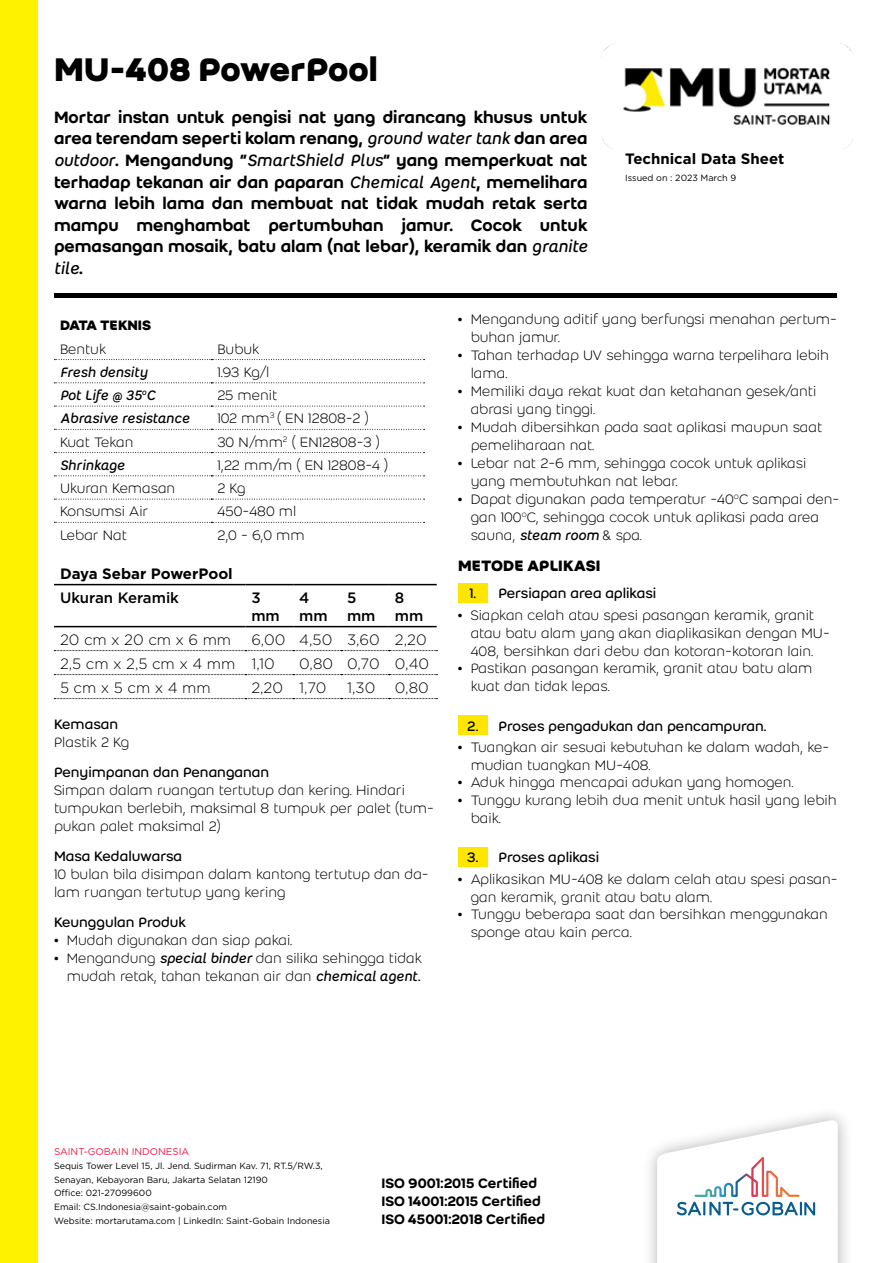
<style>
.page{position:relative;width:893px;height:1263px;background:#fff}
.page>*{position:absolute;margin:0;border:0;box-sizing:border-box;transform-origin:0 0}
.t1{font:700 36px "Weber";color:#000}
.t2{font:500 18px/21.6px "Weber";color:#000;text-align:justify}
.t3{font:700 16.5px "Weber";color:#000}
.t4{font:300 15px/18px "Weber";color:#000}
.t5{font:15px "Weber";color:#000}
.t6{font:300 15px/24px "Gotham";color:#000}
.t7{font:500 15px/18px "Weber";color:#000}
.t8{font:italic 15px "Weber";color:#000}
.t9{font:700 15px "Gotham";color:#000}
.t10{font:500 15px/18px "Gotham";color:#000}
.t11{font:700 15px "Weber";letter-spacing:-.02em;color:#000}
.t12{font:9.75px "Gotham";color:#ed1846}
.t13{font:9px/13.8px "Gotham";color:#000}
.s1{font-weight:400;font-style:italic}
.s2{font-weight:500}
</style>
<div class="page">
<div style="left:0;top:0;width:38px;height:1263px;background:#fff200"></div>
<div style="left:642px;top:1106px;width:211px;height:157px;background:#000;opacity:.3"></div>
<svg style="left:657px;top:1119px;width:181px;height:144px"></svg>
<img style="left:601px;top:43px;width:252px;height:106px">
<svg style="left:54px;top:359px;width:371px;height:1px"></svg>
<svg style="left:54px;top:382px;width:371px;height:1px"></svg>
<svg style="left:54px;top:406px;width:371px;height:1px"></svg>
<svg style="left:54px;top:429px;width:371px;height:1px"></svg>
<svg style="left:54px;top:452px;width:371px;height:1px"></svg>
<svg style="left:54px;top:475px;width:371px;height:1px"></svg>
<svg style="left:54px;top:499px;width:371px;height:1px"></svg>
<svg style="left:54px;top:522px;width:371px;height:1px"></svg>
<hr style="left:54px;top:584px;width:191px;height:1px;background:#000">
<hr style="left:245px;top:584px;width:48px;height:1px;background:#000">
<hr style="left:293px;top:584px;width:48px;height:1px;background:#000">
<hr style="left:341px;top:584px;width:48px;height:1px;background:#000">
<hr style="left:389px;top:584px;width:48px;height:1px;background:#000">
<hr style="left:54px;top:626px;width:191px;height:1px;background:#000">
<hr style="left:245px;top:626px;width:48px;height:1px;background:#000">
<hr style="left:293px;top:626px;width:48px;height:1px;background:#000">
<hr style="left:341px;top:626px;width:48px;height:1px;background:#000">
<hr style="left:389px;top:626px;width:48px;height:1px;background:#000">
<svg style="left:54px;top:650px;width:383px;height:1px"></svg>
<svg style="left:54px;top:674px;width:383px;height:1px"></svg>
<svg style="left:54px;top:698px;width:383px;height:1px"></svg>
<div style="left:458px;top:583px;width:30px;height:19px;background:#ffe600"></div>
<div style="left:458px;top:715px;width:30px;height:20px;background:#ffe600"></div>
<div style="left:458px;top:847px;width:30px;height:19px;background:#ffe600"></div>
<hr style="left:54px;top:293px;width:782px;height:4px;background:#000">
<h1 class="t1" style="left:54px;top:42px;width:325px">MU-408 PowerPool</h1>
<p class="t2" style="left:54px;top:106px;width:535px">Mortar instan untuk pengisi nat yang dirancang khusus untuk area terendam seperti kolam renang, <span class="s1">ground water tank</span> dan area <span class="s1">outdoor</span>. Mengandung “<span class="s1">SmartShield Plus</span>” yang memperkuat nat terhadap tekanan air dan paparan <span class="s1">Chemical Agent</span>, memelihara warna lebih lama dan membuat nat tidak mudah retak serta mampu menghambat pertumbuhan jamur. Cocok untuk pemasangan mosaik, batu alam (nat lebar), keramik dan <span class="s1">granite tile</span>.</p>
<p class="t9" style="left:625px;top:149px;width:161px">Technical Data Sheet</p>
<p class="t13" style="left:625px;top:171px;width:113px">Issued on : 2023 March 9</p>
<p class="t11" style="left:60px;top:314px;width:93px">DATA TEKNIS</p>
<p class="t4" style="left:60px;top:339px;width:48px">Bentuk</p>
<p class="t4" style="left:217px;top:339px;width:43px">Bubuk</p>
<p class="t8" style="left:60px;top:361px;width:89px">Fresh density</p>
<p class="t4" style="left:217px;top:363px;width:54px">1.93 Kg/l</p>
<p class="t8" style="left:60px;top:385px;width:97px">Pot Life @ 35<sup>o</sup>C</p>
<p class="t4" style="left:217px;top:386px;width:62px">25 menit</p>
<p class="t8" style="left:60px;top:408px;width:131px">Abrasive resistance</p>
<p class="t4" style="left:217px;top:409px;width:153px">102 mm<sup>3</sup> ( EN 12808-2 )</p>
<p class="t4" style="left:60px;top:432px;width:75px">Kuat Tekan</p>
<p class="t4" style="left:217px;top:432px;width:164px">30 N/mm<sup>2</sup> ( EN12808-3 )</p>
<p class="t8" style="left:60px;top:454px;width:66px">Shrinkage</p>
<p class="t4" style="left:217px;top:456px;width:172px">1,22 mm/m ( EN 12808-4 )</p>
<p class="t4" style="left:60px;top:479px;width:117px">Ukuran Kemasan</p>
<p class="t4" style="left:217px;top:479px;width:30px">2 Kg</p>
<p class="t4" style="left:60px;top:502px;width:90px">Konsumsi Air</p>
<p class="t4" style="left:217px;top:502px;width:81px">450-480 ml</p>
<p class="t4" style="left:60px;top:525px;width:68px">Lebar Nat</p>
<p class="t4" style="left:217px;top:525px;width:89px">2,0 - 6,0 mm</p>
<p class="t9" style="left:60px;top:563px;width:174px">Daya Sebar PowerPool</p>
<p class="t10" style="left:60px;top:588px;width:121px">Ukuran Keramik</p>
<p class="t10" style="left:251px;top:588px;width:30px">3 mm</p>
<p class="t10" style="left:299px;top:588px;width:30px">4 mm</p>
<p class="t10" style="left:347px;top:588px;width:30px">5 mm</p>
<p class="t10" style="left:395px;top:588px;width:30px">8 mm</p>
<p class="t6" style="left:60px;top:627px;width:173px">20 cm x 20 cm x 6 mm</p>
<p class="t6" style="left:60px;top:627px;width:368px;text-indent:191px">6,00 4,50 3,60 2,20<br>2,5 cm x 2,5 cm x 4 mm 1,10</p>
<p class="t6" style="left:299px;top:651px;width:132px">0,80 0,70 0,40</p>
<p class="t6" style="left:60px;top:675px;width:152px">5 cm x 5 cm x 4 mm</p>
<p class="t6" style="left:251px;top:675px;width:77px">2,20 1,70</p>
<p class="t6" style="left:347px;top:675px;width:30px">1,30</p>
<p class="t6" style="left:395px;top:675px;width:35px">0,80</p>
<p class="t5" style="left:54px;top:713px;width:66px">Kemasan</p>
<p class="t4" style="left:54px;top:733px;width:77px">Plastik 2 Kg</p>
<p class="t5" style="left:54px;top:761px;width:217px">Penyimpanan dan Penanganan</p>
<p class="t4" style="left:54px;top:781px;width:381px">Simpan dalam ruangan tertutup dan kering. Hindari tumpukan berlebih, maksimal 8 tumpuk per palet (tum&shy;pukan palet maksimal 2)</p>
<p class="t5" style="left:54px;top:845px;width:130px">Masa Kedaluwarsa</p>
<p class="t4" style="left:54px;top:865px;width:376px">10 bulan bila disimpan dalam kantong tertutup dan da&shy;lam ruangan tertutup yang kering</p>
<p class="t5" style="left:54px;top:911px;width:134px">Keunggulan Produk</p>
<p class="t4" style="left:54px;top:931px;width:240px"><span class="s2">•</span> Mudah digunakan dan siap pakai.</p>
<p class="t4" style="left:54px;top:949px;width:369px;text-align:right"><span class="s2">•</span> Mengandung <span class="s1">special binder</span> dan silika sehingga tidak mudah retak, tahan tekanan air dan <span class="s1">chemical agent.</span></p>
<p class="t4" style="left:471px;top:310px;width:368px;text-indent:-13px"><span class="s2">•</span> Mengandung aditif yang berfungsi menahan pertum&shy;buhan jamur.</p>
<p class="t4" style="left:471px;top:346px;width:360px;text-indent:-13px"><span class="s2">•</span> Tahan terhadap UV sehingga warna terpelihara lebih lama.</p>
<p class="t4" style="left:471px;top:382px;width:347px;text-indent:-13px"><span class="s2">•</span> Memiliki daya rekat kuat dan ketahanan gesek/anti abrasi yang tinggi.</p>
<p class="t4" style="left:471px;top:418px;width:353px;text-indent:-13px"><span class="s2">•</span> Mudah dibersihkan pada saat aplikasi maupun saat pemeliharaan nat.</p>
<p class="t4" style="left:471px;top:454px;width:337px;text-indent:-13px"><span class="s2">•</span> Lebar nat 2-6 mm, sehingga cocok untuk aplikasi yang membutuhkan nat lebar.</p>
<p class="t4" style="left:471px;top:490px;width:370px;text-indent:-13px"><span class="s2">•</span> Dapat digunakan pada temperatur -40<sup>o</sup>C sampai den&shy;gan 100<sup>o</sup>C, sehingga cocok untuk aplikasi pada area sauna, <span class="s1">steam room</span> &amp; spa.</p>
<p class="t3" style="left:458px;top:553px;width:144px">METODE APLIKASI</p>
<p class="t5" style="left:469px;top:583px;width:188px">1. Persiapan area aplikasi</p>
<p class="t4" style="left:471px;top:606px;width:361px;text-indent:-13px"><span class="s2">•</span> Siapkan celah atau spesi pasangan keramik, granit atau batu alam yang akan diaplikasikan dengan MU-<br>408, bersihkan dari debu dan kotoran-kotoran lain.</p>
<p class="t4" style="left:471px;top:659px;width:343px;text-indent:-13px"><span class="s2">•</span> Pastikan pasangan keramik, granit atau batu alam kuat dan tidak lepas.</p>
<p class="t5" style="left:467px;top:715px;width:301px">2. Proses pengadukan dan pencampuran.</p>
<p class="t4" style="left:471px;top:738px;width:360px;text-indent:-13px"><span class="s2">•</span> Tuangkan air sesuai kebutuhan ke dalam wadah, ke&shy;mudian tuangkan MU-408.</p>
<p class="t4" style="left:458px;top:773px;width:337px"><span class="s2">•</span> Aduk hingga mencapai adukan yang homogen.</p>
<p class="t4" style="left:471px;top:790px;width:368px;text-indent:-13px"><span class="s2">•</span> Tunggu kurang lebih dua menit untuk hasil yang lebih baik.</p>
<p class="t5" style="left:467px;top:847px;width:133px">3. Proses aplikasi</p>
<p class="t4" style="left:471px;top:869px;width:368px;text-indent:-13px"><span class="s2">•</span> Aplikasikan MU-408 ke dalam celah atau spesi pasan&shy;gan keramik, granit atau batu alam.</p>
<p class="t4" style="left:471px;top:905px;width:359px;text-indent:-13px"><span class="s2">•</span> Tunggu beberapa saat dan bersihkan menggunakan sponge atau kain perca.</p>
<p class="t12" style="left:54px;top:1145px;width:137px">SAINT-GOBAIN INDONESIA</p>
<p class="t13" style="left:54px;top:1158px;width:277px">Sequis Tower Level 15, Jl. Jend. Sudirman Kav. 71, RT.5/RW.3, Senayan, Kebayoran Baru, Jakarta Selatan 12190<br>Office: 021-27099600<br>Email: CS.Indonesia@saint-gobain.com<br>Website: mortarutama.com | LinkedIn: Saint-Gobain Indonesia</p>
<p class="t7" style="left:381px;top:1174px;width:165px">ISO 9001:2015 Certified<br>ISO 14001:2015 Certified<br>ISO 45001:2018 Certified</p>
</div>
